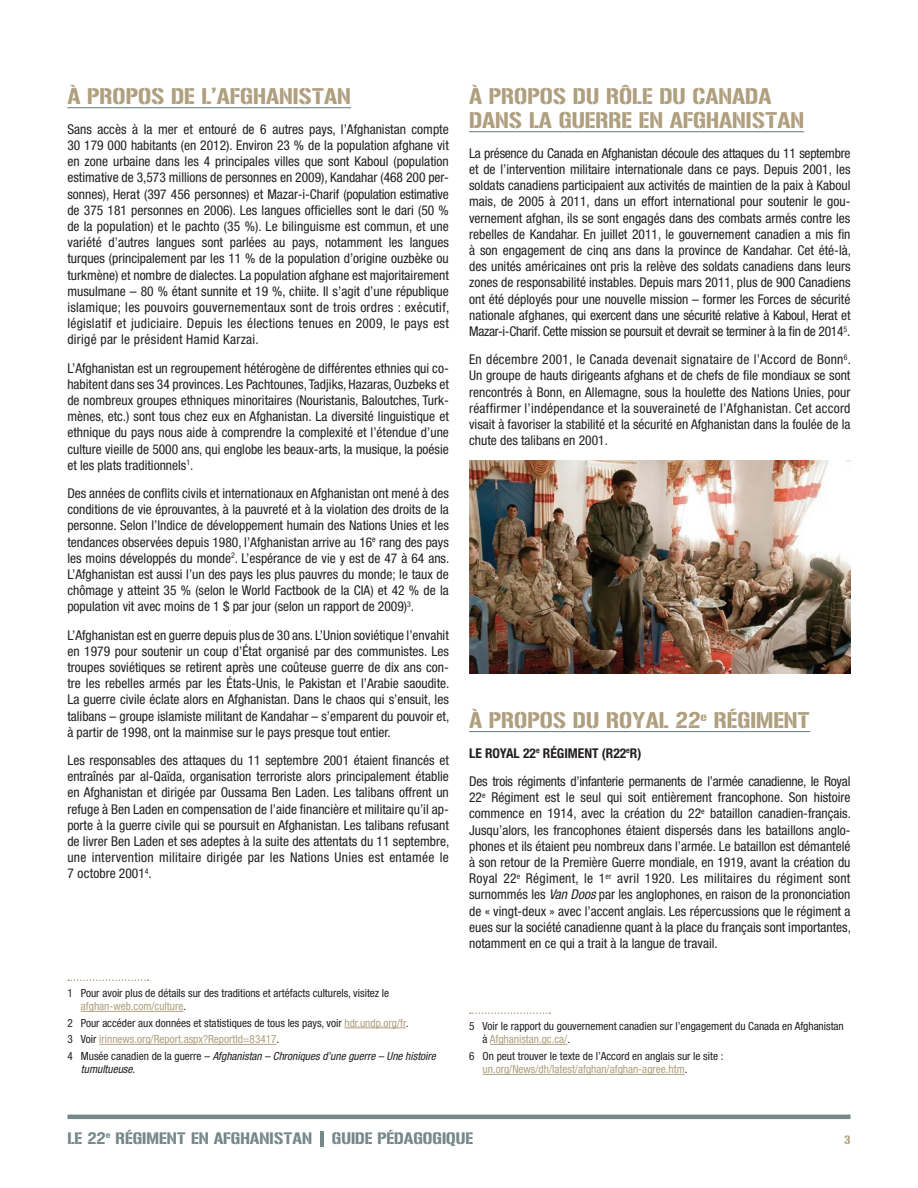
<style>
.page{position:relative;width:918px;height:1188px;background:#fff}
.page>*{position:absolute;margin:0;border:0;box-sizing:border-box;transform-origin:0 0}
.SUB_TITLE{font:22.5px/24px "Gunplay";color:#af9f7e}
.t1{font:16.5px "Gunplay";color:#748789}
.REGULAR_TEXT{font:condensed 13.5px/16.2px "Helvetica Neue";color:#231f20;text-align:justify}
.REGULAR_TEXT-2{font:700 condensed 13.5px "Helvetica Neue";color:#231f20}
.t2{font:12px "Gunplay";color:#af9f7e}
.FOOTNOTE{font:condensed 11.25px/13.5px "Helvetica Neue";color:#231f20}
.FOOTNOTE-2{font:italic condensed 11.25px/13.5px "Helvetica Neue";color:#231f20}
.FOOTNOTE-3{font:condensed 11.25px "Helvetica Neue";color:#af9f7e}
.s1{color:#af9f7e}
.s2{color:#231f20}
.s3{font-style:normal}
.s4{font-style:italic}
</style>
<div class="page">
<hr style="left:320px;top:1132px;width:4px;height:15px;background:#748789">
<hr style="left:68px;top:1115px;width:782px;height:4px;background:#748789">
<hr style="left:469px;top:131px;width:335px;height:1px;background:#748789">
<hr style="left:469px;top:731px;width:341px;height:1px;background:#748789">
<svg style="left:470px;top:1012px;width:80px;height:2px"></svg>
<hr style="left:490px;top:1044px;width:77px;height:1px;background:#af9f7e">
<hr style="left:483px;top:1074px;width:202px;height:1px;background:#af9f7e">
<hr style="left:67px;top:107px;width:284px;height:1px;background:#748789">
<svg style="left:68px;top:980px;width:81px;height:1px"></svg>
<hr style="left:81px;top:1011px;width:102px;height:1px;background:#af9f7e">
<hr style="left:344px;top:1028px;width:62px;height:1px;background:#af9f7e">
<hr style="left:99px;top:1044px;width:178px;height:1px;background:#af9f7e">
<img style="left:469px;top:460px;width:381px;height:214px">
<p class="SUB_TITLE" style="left:67px;top:86px;width:285px">À PROPOS DE L'AFGHANISTAN</p>
<p class="REGULAR_TEXT" style="left:67px;top:121px;width:383px">Sans accès à la mer et entouré de 6 autres pays, l’Afghanistan compte 30 179 000 habitants (en 2012). Environ 23 % de la population afghane vit en zone urbaine dans les 4 principales villes que sont Kaboul (population estimative de 3,573 millions de personnes en 2009), Kandahar (468 200 per&shy;sonnes), Herat (397 456 personnes) et Mazar-i-Charif (population estimative de 375 181 personnes en 2006). Les langues officielles sont le dari (50 % de la population) et le pachto (35 %). Le bilinguisme est commun, et une variété d’autres langues sont parlées au pays, notamment les langues turques (principalement par les 11 % de la population d’origine ouzbèke ou turkmène) et nombre de dialectes. La population afghane est majoritairement musulmane – 80 % étant sunnite et 19 %, chiite. Il s’agit d’une république islamique; les pouvoirs gouvernementaux sont de trois ordres : exécutif, législatif et judiciaire. Depuis les élections tenues en 2009, le pays est dirigé par le président Hamid Karzai.</p>
<p class="REGULAR_TEXT" style="left:67px;top:360px;width:383px">L’Afghanistan est un regroupement hétérogène de différentes ethnies qui co&shy;habitent dans ses 34 provinces. Les Pachtounes, Tadjiks, Hazaras, Ouzbeks et de nombreux groupes ethniques minoritaires (Nouristanis, Baloutches, Turk&shy;mènes, etc.) sont tous chez eux en Afghanistan. La diversité linguistique et ethnique du pays nous aide à comprendre la complexité et l’étendue d’une culture vieille de 5000 ans, qui englobe les beaux-arts, la musique, la poésie et les plats traditionnels<sup>1</sup>.</p>
<p class="REGULAR_TEXT" style="left:67px;top:485px;width:383px">Des années de conflits civils et internationaux en Afghanistan ont mené à des conditions de vie éprouvantes, à la pauvreté et à la violation des droits de la personne. Selon l’Indice de développement humain des Nations Unies et les tendances observées depuis 1980, l’Afghanistan arrive au 16<sup>e</sup> rang des pays les moins développés du monde<sup>2</sup>. L’espérance de vie y est de 47 à 64 ans.<br>L’Afghanistan est aussi l’un des pays les plus pauvres du monde; le taux de chômage y atteint 35 % (selon le World Factbook de la CIA) et 42 % de la population vit avec moins de 1 $ par jour (selon un rapport de 2009)<sup>3</sup>.</p>
<p class="REGULAR_TEXT" style="left:67px;top:627px;width:384px">L’Afghanistan est en guerre depuis plus de 30 ans. L’Union soviétique l’envahit en 1979 pour soutenir un coup d’État organisé par des communistes. Les troupes soviétiques se retirent après une coûteuse guerre de dix ans con&shy;tre les rebelles armés par les États-Unis, le Pakistan et l’Arabie saoudite.<br>La guerre civile éclate alors en Afghanistan. Dans le chaos qui s’ensuit, les talibans – groupe islamiste militant de Kandahar – s’emparent du pouvoir et, à partir de 1998, ont la mainmise sur le pays presque tout entier.</p>
<p class="REGULAR_TEXT" style="left:67px;top:752px;width:383px">Les responsables des attaques du 11 septembre 2001 étaient financés et entraînés par al-Qaïda, organisation terroriste alors principalement établie en Afghanistan et dirigée par Oussama Ben Laden. Les talibans offrent un refuge à Ben Laden en compensation de l’aide financière et militaire qu’il ap&shy;porte à la guerre civile qui se poursuit en Afghanistan. Les talibans refusant de livrer Ben Laden et ses adeptes à la suite des attentats du 11 septembre, une intervention militaire dirigée par les Nations Unies est entamée le 7 octobre 2001<sup>4</sup>.</p>
<p class="FOOTNOTE" style="left:81px;top:986px;width:310px;text-indent:-14px">1 Pour avoir plus de détails sur des traditions et artéfacts culturels, visitez le <span class="s1">afghan-web.com/culture</span>.</p>
<p class="FOOTNOTE" style="left:67px;top:1016px;width:343px">2 Pour accéder aux données et statistiques de tous les pays, voir <span class="s1">hdr.undp.org/fr</span>.</p>
<p class="FOOTNOTE-3" style="left:67px;top:1033px;width:213px"><span class="s2">3 Voir</span> irinnews.org/Report.aspx?ReportId=83417<span class="s2">.</span></p>
<p class="FOOTNOTE-2" style="left:81px;top:1049px;width:356px;text-indent:-14px"><span class="s3">4 Musée canadien de la guerre –</span> Afghanistan – Chroniques d’une guerre – Une histoire tumultueuse<span class="s3">.</span></p>
<p class="SUB_TITLE" style="left:469px;top:86px;width:337px">À PROPOS DU RÔLE DU CANADA<br>DANS LA GUERRE EN AFGHANISTAN</p>
<p class="REGULAR_TEXT" style="left:469px;top:145px;width:383px">La présence du Canada en Afghanistan découle des attaques du 11 septembre et de l’intervention militaire internationale dans ce pays. Depuis 2001, les soldats canadiens participaient aux activités de maintien de la paix à Kaboul mais, de 2005 à 2011, dans un effort international pour soutenir le gou&shy;vernement afghan, ils se sont engagés dans des combats armés contre les rebelles de Kandahar. En juillet 2011, le gouvernement canadien a mis fin à son engagement de cinq ans dans la province de Kandahar. Cet été-là, des unités américaines ont pris la relève des soldats canadiens dans leurs zones de responsabilité instables. Depuis mars 2011, plus de 900 Canadiens ont été déployés pour une nouvelle mission – former les Forces de sécurité nationale afghanes, qui exercent dans une sécurité relative à Kaboul, Herat et Mazar-i-Charif. Cette mission se poursuit et devrait se terminer à la fin de 2014<sup>5</sup>.</p>
<p class="REGULAR_TEXT" style="left:469px;top:351px;width:383px">En décembre 2001, le Canada devenait signataire de l’Accord de Bonn<sup>6</sup>.<br>Un groupe de hauts dirigeants afghans et de chefs de file mondiaux se sont rencontrés à Bonn, en Allemagne, sous la houlette des Nations Unies, pour réaffirmer l’indépendance et la souveraineté de l’Afghanistan. Cet accord visait à favoriser la stabilité et la sécurité en Afghanistan dans la foulée de la chute des talibans en 2001.</p>
<p class="SUB_TITLE" style="left:469px;top:710px;width:342px">À PROPOS DU ROYAL 22<sup>e</sup> RÉGIMENT</p>
<p class="REGULAR_TEXT-2" style="left:469px;top:745px;width:174px">LE ROYAL 22<sup>e</sup> RÉGIMENT (R22<sup>e</sup>R)</p>
<p class="REGULAR_TEXT" style="left:469px;top:773px;width:383px">Des trois régiments d’infanterie permanents de l’armée canadienne, le Royal 22<sup>e</sup> Régiment est le seul qui soit entièrement francophone. Son histoire commence en 1914, avec la création du 22<sup>e</sup> bataillon canadien-français.<br>Jusqu’alors, les francophones étaient dispersés dans les bataillons anglo&shy;phones et ils étaient peu nombreux dans l’armée. Le bataillon est démantelé à son retour de la Première Guerre mondiale, en 1919, avant la création du Royal 22<sup>e</sup> Régiment, le 1<sup>er</sup> avril 1920. Les militaires du régiment sont surnommés les <span class="s4">Van Doos</span> par les anglophones, en raison de la prononciation de « vingt-deux » avec l’accent anglais. Les répercussions que le régiment a eues sur la société canadienne quant à la place du français sont importantes, notamment en ce qui a trait à la langue de travail.</p>
<p class="FOOTNOTE" style="left:483px;top:1019px;width:363px;text-indent:-14px">5 Voir le rapport du gouvernement canadien sur l’engagement du Canada en Afghanistan à <span class="s1">Afghanistan.gc.ca/</span>.</p>
<p class="FOOTNOTE" style="left:483px;top:1049px;width:242px;text-indent:-13px">6 On peut trouver le texte de l’Accord en anglais sur le site : <span class="s1">un.org/News/dh/latest/afghan/afghan-agree.htm</span>.</p>
<p class="t1" style="left:67px;top:1129px;width:407px">LE 22<sup>e</sup> RÉGIMENT EN AFGHANISTAN GUIDE PÉDAGOGIQUE</p>
<p class="t2" style="left:844px;top:1133px;width:8px">3</p>
</div>
